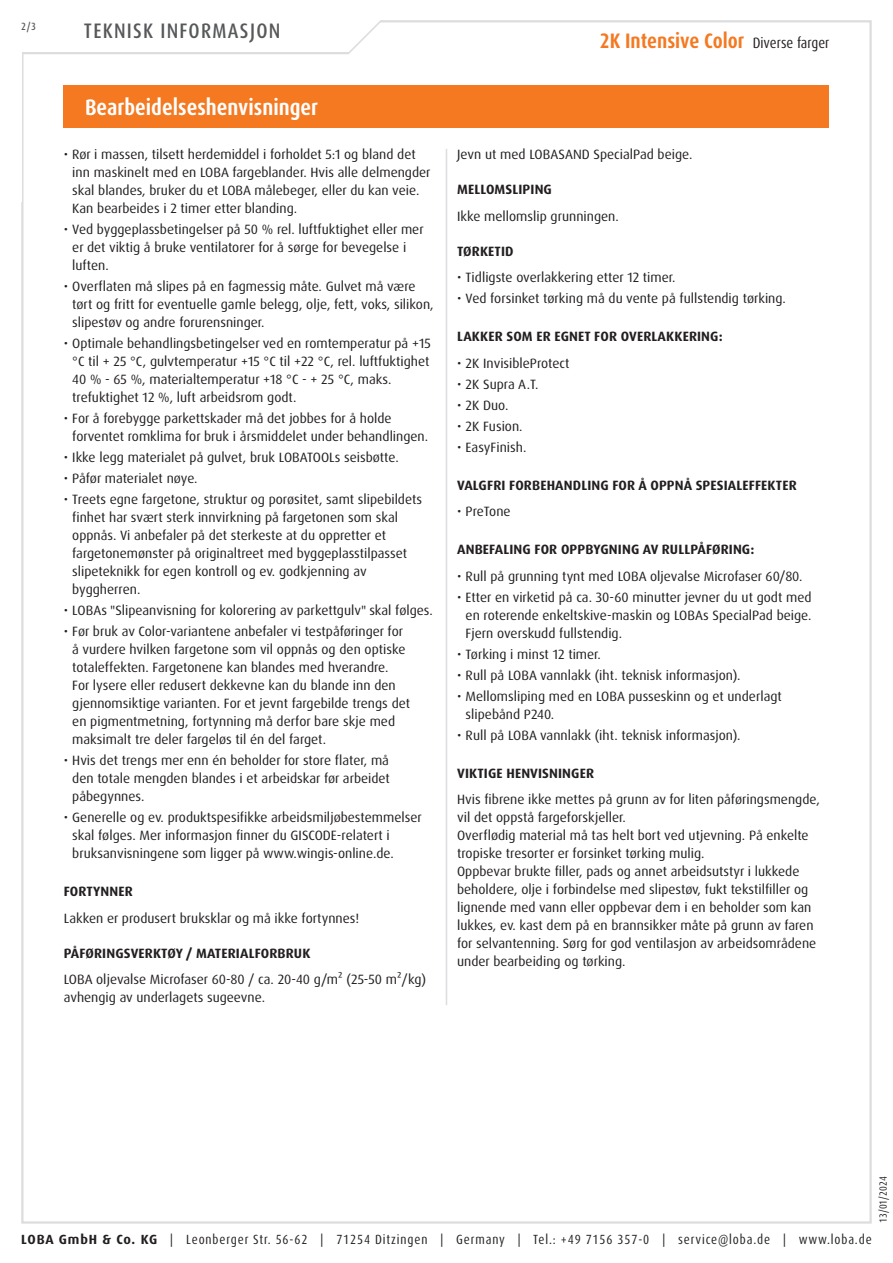
<style>
.page{position:relative;width:893px;height:1263px;background:#fff}
.page>*{position:absolute;margin:0;border:0;box-sizing:border-box;transform-origin:0 0}
.Abschnitt{font:700 condensed 22.5px "Dax Pro";color:#fff}
.t1{font:700 condensed 21px "Dax Pro";color:#f47921}
.t2{font:500 condensed 21px "Dax Pro";letter-spacing:.06em;color:#57585a}
.Text{font:13.5px/18px "Dax Pro";color:#231f20}
.t3{font:700 13.5px "Dax Pro";letter-spacing:.01em;color:#231f20}
.t4{font:condensed 13.35px "Dax Pro";letter-spacing:.065em;color:#231f20}
.t5{font:condensed 10.5px "Dax Pro";color:#231f20}
.t6{font:500 condensed 10.5px "Dax Pro";color:#57585a}
.s1{font-weight:400;font-size:15px;color:#231f20}
.s2{font-weight:700;font-stretch:normal}
</style>
<div class="page">
<svg style="left:22px;top:20px;width:410px;height:35px"></svg>
<div style="left:64px;top:85px;width:765px;height:43px;background:#f47921"></div>
<hr style="left:446px;top:149px;width:1px;height:856px;background:#dcdddf">
<p class="t6" style="left:21px;top:19px;width:16px">2/3</p>
<h2 class="t2" style="left:84px;top:17px;width:198px">TEKNISK INFORMASJON</h2>
<p class="Abschnitt" style="left:85px;top:93px;width:235px">Bearbeidelseshenvisninger</p>
<p class="Text" style="left:72px;top:146px;width:360px;text-indent:-9px">• Rør i massen, tilsett herdemiddel i forholdet 5:1 og bland det inn maskinelt med en LOBA fargeblander. Hvis alle delmengder skal blandes, bruker du et LOBA målebeger, eller du kan veie.<br>Kan bearbeides i 2 timer etter blanding.</p>
<p class="Text" style="left:72px;top:221px;width:353px;text-indent:-9px">• Ved byggeplassbetingelser på 50 % rel. luftfuktighet eller mer er det viktig å bruke ventilatorer for å sørge for bevegelse i luften.</p>
<p class="Text" style="left:72px;top:278px;width:363px;text-indent:-9px">• Overflaten må slipes på en fagmessig måte. Gulvet må være tørt og fritt for eventuelle gamle belegg, olje, fett, voks, silikon, slipestøv og andre forurensninger.</p>
<p class="Text" style="left:72px;top:335px;width:360px;text-indent:-9px">• Optimale behandlingsbetingelser ved en romtemperatur på +15 °C til + 25 °C, gulvtemperatur +15 °C til +22 °C, rel. luftfuktighet 40 % - 65 %, materialtemperatur +18 °C - + 25 °C, maks. trefuktighet 12 %, luft arbeidsrom godt.</p>
<p class="Text" style="left:72px;top:410px;width:357px;text-indent:-9px">• For å forebygge parkettskader må det jobbes for å holde forventet romklima for bruk i årsmiddelet under behandlingen.</p>
<p class="Text" style="left:64px;top:449px;width:336px">• Ikke legg materialet på gulvet, bruk LOBATOOLs seisbøtte.</p>
<p class="Text" style="left:64px;top:470px;width:135px">• Påfør materialet nøye.</p>
<p class="Text" style="left:72px;top:491px;width:351px;text-indent:-9px">• Treets egne fargetone, struktur og porøsitet, samt slipebildets finhet har svært sterk innvirkning på fargetonen som skal oppnås. Vi anbefaler på det sterkeste at du oppretter et fargetonemønster på originaltreet med byggeplasstilpasset slipeteknikk for egen kontroll og ev. godkjenning av byggherren.</p>
<p class="Text" style="left:64px;top:602px;width:371px">• LOBAs "Slipeanvisning for kolorering av parkettgulv" skal følges.</p>
<p class="Text" style="left:72px;top:623px;width:339px;text-indent:-9px">• Før bruk av Color-variantene anbefaler vi testpåføringer for å vurdere hvilken fargetone som vil oppnås og den optiske totaleffekten. Fargetonene kan blandes med hverandre.<br>For lysere eller redusert dekkevne kan du blande inn den gjennomsiktige varianten. For et jevnt fargebilde trengs det en pigmentmetning, fortynning må derfor bare skje med maksimalt tre deler fargeløs til én del farget.</p>
<p class="Text" style="left:72px;top:752px;width:319px;text-align:justify;text-indent:-9px">• Hvis det trengs mer enn én beholder for store flater, må den totale mengden blandes i et arbeidskar før arbeidet påbegynnes.</p>
<p class="Text" style="left:72px;top:809px;width:351px;text-indent:-9px">• Generelle og ev. produktspesifikke arbeidsmiljøbestemmelser skal følges. Mer informasjon finner du GISCODE-relatert i bruksanvisningene som ligger på www.wingis-online.de.</p>
<p class="t3" style="left:64px;top:883px;width:70px">FORTYNNER</p>
<p class="Text" style="left:64px;top:909px;width:297px">Lakken er produsert bruksklar og må ikke fortynnes!</p>
<p class="t3" style="left:64px;top:944px;width:248px">PÅFØRINGSVERKTØY / MATERIALFORBRUK</p>
<p class="Text" style="left:64px;top:971px;width:364px">LOBA oljevalse Microfaser 60-80 / ca. 20-40 g/m² (25-50 m²/kg) avhengig av underlagets sugeevne.</p>
<h2 class="t1" style="left:600px;top:28px;width:231px">2K Intensive Color <span class="s1">Diverse farger</span></h2>
<p class="Text" style="left:457px;top:146px;width:237px">Jevn ut med LOBASAND SpecialPad beige.</p>
<p class="t3" style="left:457px;top:181px;width:96px">MELLOMSLIPING</p>
<p class="Text" style="left:457px;top:207px;width:163px">Ikke mellomslip grunningen.</p>
<p class="t3" style="left:457px;top:243px;width:58px">TØRKETID</p>
<p class="Text" style="left:457px;top:269px;width:220px">• Tidligste overlakkering etter 12 timer.</p>
<p class="Text" style="left:457px;top:290px;width:330px">• Ved forsinket tørking må du vente på fullstendig tørking.</p>
<p class="t3" style="left:457px;top:328px;width:267px">LAKKER SOM ER EGNET FOR OVERLAKKERING:</p>
<p class="Text" style="left:457px;top:354px;width:114px">• 2K InvisibleProtect</p>
<p class="Text" style="left:457px;top:375px;width:83px">• 2K Supra A.T.</p>
<p class="Text" style="left:457px;top:396px;width:53px">• 2K Duo.</p>
<p class="Text" style="left:457px;top:417px;width:67px">• 2K Fusion.</p>
<p class="Text" style="left:457px;top:438px;width:71px">• EasyFinish.</p>
<p class="t3" style="left:457px;top:476px;width:341px">VALGFRI FORBEHANDLING FOR Å OPPNÅ SPESIALEFFEKTER</p>
<p class="Text" style="left:457px;top:503px;width:55px">• PreTone</p>
<p class="t3" style="left:457px;top:541px;width:299px">ANBEFALING FOR OPPBYGNING AV RULLPÅFØRING:</p>
<p class="Text" style="left:457px;top:567px;width:347px">• Rull på grunning tynt med LOBA oljevalse Microfaser 60/80.</p>
<p class="Text" style="left:466px;top:588px;width:347px;text-align:justify;text-indent:-9px">• Etter en virketid på ca. 30-60 minutter jevner du ut godt med en roterende enkeltskive-maskin og LOBAs SpecialPad beige.<br>Fjern overskudd fullstendig.</p>
<p class="Text" style="left:457px;top:645px;width:145px">• Tørking i minst 12 timer.</p>
<p class="Text" style="left:457px;top:666px;width:285px">• Rull på LOBA vannlakk (iht. teknisk informasjon).</p>
<p class="Text" style="left:466px;top:687px;width:318px;text-indent:-9px">• Mellomsliping med en LOBA pusseskinn og et underlagt slipebånd P240.</p>
<p class="Text" style="left:457px;top:726px;width:285px">• Rull på LOBA vannlakk (iht. teknisk informasjon).</p>
<p class="t3" style="left:457px;top:764px;width:138px">VIKTIGE HENVISNINGER</p>
<p class="Text" style="left:457px;top:791px;width:364px">Hvis fibrene ikke mettes på grunn av for liten påføringsmengde, vil det oppstå fargeforskjeller.</p>
<p class="Text" style="left:457px;top:827px;width:353px">Overflødig material må tas helt bort ved utjevning. På enkelte tropiske tresorter er forsinket tørking mulig.</p>
<p class="Text" style="left:457px;top:863px;width:361px">Oppbevar brukte filler, pads og annet arbeidsutstyr i lukkede beholdere, olje i forbindelse med slipestøv, fukt tekstilfiller og lignende med vann eller oppbevar dem i en beholder som kan lukkes, ev. kast dem på en brannsikker måte på grunn av faren for selvantenning. Sørg for god ventilasjon av arbeidsområdene under bearbeiding og tørking.</p>
<p class="t5" style="left:876px;top:1222px;width:48px;rotate:-90deg">13/01/2024</p>
<p class="t4" style="left:21px;top:1230px;width:852px"><span class="s2">LOBA GmbH &amp; Co. KG</span> | Leonberger Str. 56-62 | 71254 Ditzingen | Germany | Tel.: +49 7156 357-0 | service@loba.de | www.loba.de</p>
</div>
